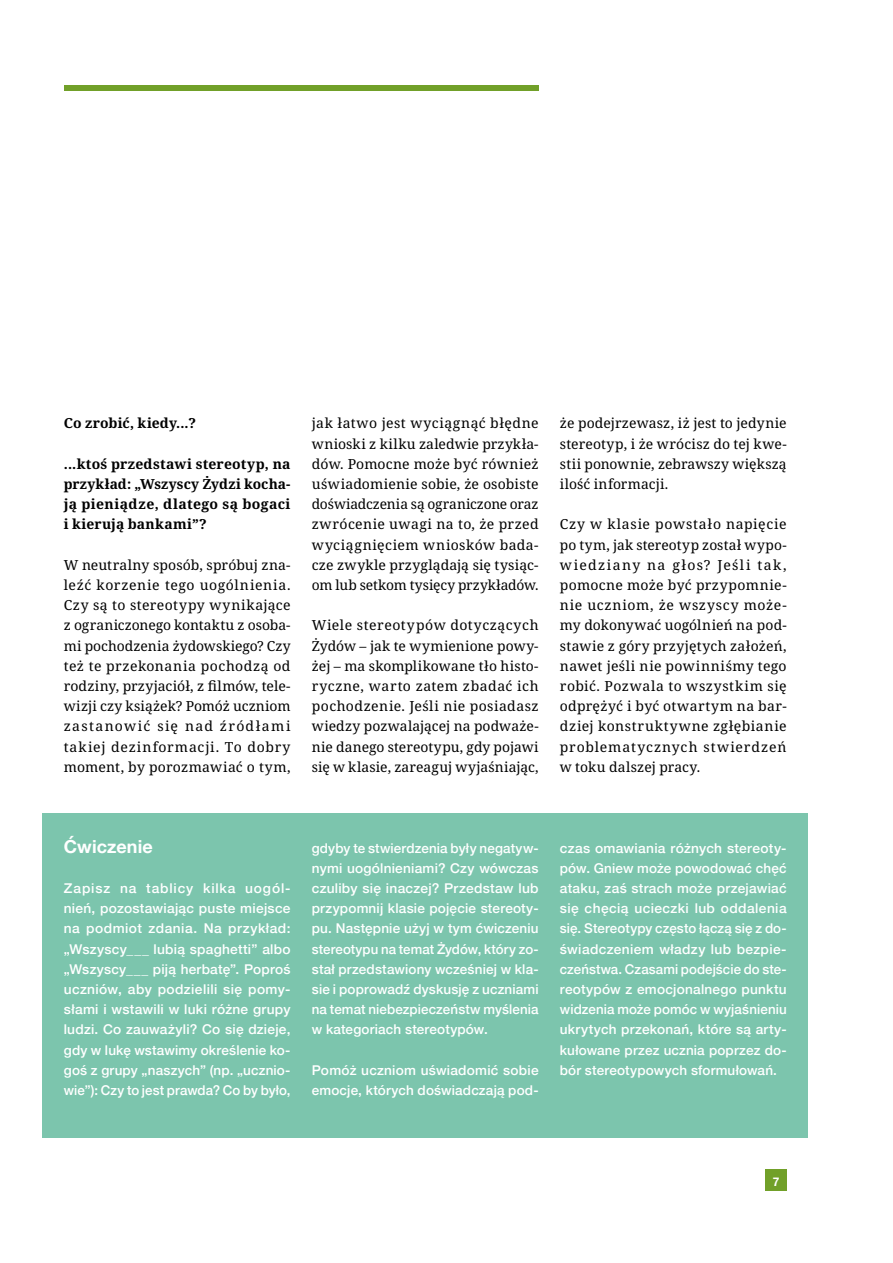
<style>
.page{position:relative;width:893px;height:1263px;background:#fff}
.page>*{position:absolute;margin:0;border:0;box-sizing:border-box;transform-origin:0 0}
.t1{font:700 18px "Helvetica Neue";letter-spacing:.005em;color:#fff}
.t2{font:13.8px/20.2px "Noto Serif";letter-spacing:.015em;color:#000;text-align:justify}
.t3{font:700 13.8px/20.2px "Noto Serif";letter-spacing:.02em;color:#000;text-align:justify}
.t4{font:500 13.5px/20.2px "Helvetica Neue";letter-spacing:.01em;color:#fff;text-align:justify}
.t5{font:700 12px "Helvetica Neue";color:#fff}
</style>
<div class="page">
<div style="left:64px;top:85px;width:475px;height:5px;background:#71a029"></div>
<div style="left:765px;top:1169px;width:22px;height:22px;background:#71a029"></div>
<div style="left:43px;top:813px;width:765px;height:325px;background:#7cc5ad"></div>
<p class="t3" style="left:64px;top:414px;width:134px">Co zrobić, kiedy...?</p>
<p class="t3" style="left:64px;top:454px;width:228px">...ktoś przedstawi stereotyp, na przykład: „Wszyscy Żydzi kocha&shy;ją pieniądze, dlatego są bogaci i kierują bankami”?</p>
<p class="t2" style="left:64px;top:555px;width:228px">W neutralny sposób, spróbuj zna&shy;leźć korzenie tego uogólnienia.<br>Czy są to stereotypy wynikające z ograniczonego kontaktu z osoba&shy;mi pochodzenia żydowskiego? Czy też te przekonania pochodzą od rodziny, przyjaciół, z filmów, tele&shy;wizji czy książek? Pomóż uczniom zastanowić się nad źródłami takiej dezinformacji. To dobry moment, by porozmawiać o tym,</p>
<p class="t2" style="left:312px;top:414px;width:228px">jak łatwo jest wyciągnąć błędne wnioski z kilku zaledwie przykła&shy;dów. Pomocne może być również uświadomienie sobie, że osobiste doświadczenia są ograniczone oraz zwrócenie uwagi na to, że przed wyciągnięciem wniosków bada&shy;cze zwykle przyglądają się tysiąc&shy;om lub setkom tysięcy przykładów.</p>
<p class="t2" style="left:312px;top:616px;width:228px">Wiele stereotypów dotyczących Żydów – jak te wymienione powy&shy;żej – ma skomplikowane tło histo&shy;ryczne, warto zatem zbadać ich pochodzenie. Jeśli nie posiadasz wiedzy pozwalającej na podważe&shy;nie danego stereotypu, gdy pojawi się w klasie, zareaguj wyjaśniając,</p>
<p class="t2" style="left:560px;top:414px;width:228px">że podejrzewasz, iż jest to jedynie stereotyp, i że wrócisz do tej kwe&shy;stii ponownie, zebrawszy większą ilość informacji.</p>
<p class="t2" style="left:560px;top:515px;width:228px">Czy w klasie powstało napięcie po tym, jak stereotyp został wypo&shy;wiedziany na głos? Jeśli tak, pomocne może być przypomnie&shy;nie uczniom, że wszyscy może&shy;my dokonywać uogólnień na pod&shy;stawie z góry przyjętych założeń, nawet jeśli nie powinniśmy tego robić. Pozwala to wszystkim się odprężyć i być otwartym na bar&shy;dziej konstruktywne zgłębianie problematycznych stwierdzeń w toku dalszej pracy.</p>
<h1 class="t1" style="left:64px;top:832px;width:91px">Ćwiczenie</h1>
<p class="t4" style="left:64px;top:877px;width:228px">Zapisz na tablicy kilka uogól&shy;nień, pozostawiając puste miejsce na podmiot zdania. Na przykład: „Wszyscy___ lubią spaghetti” albo „Wszyscy___ piją herbatę”. Poproś uczniów, aby podzielili się pomy&shy;słami i wstawili w luki różne grupy ludzi. Co zauważyli? Co się dzieje, gdy w lukę wstawimy określenie ko&shy;goś z grupy „naszych” (np. „ucznio&shy;wie”): Czy to jest prawda? Co by było,</p>
<p class="t4" style="left:312px;top:837px;width:228px">gdyby te stwierdzenia były negatyw&shy;nymi uogólnieniami? Czy wówczas czuliby się inaczej? Przedstaw lub przypomnij klasie pojęcie stereoty&shy;pu. Następnie użyj w tym ćwiczeniu stereotypu na temat Żydów, który zo&shy;stał przedstawiony wcześniej w kla&shy;sie i poprowadź dyskusję z uczniami na temat niebezpieczeństw myślenia w kategoriach stereotypów.</p>
<p class="t4" style="left:312px;top:1059px;width:228px">Pomóż uczniom uświadomić sobie emocje, których doświadczają pod-</p>
<p class="t4" style="left:560px;top:837px;width:228px">czas omawiania różnych stereoty&shy;pów. Gniew może powodować chęć ataku, zaś strach może przejawiać się chęcią ucieczki lub oddalenia się. Stereotypy często łączą się z do&shy;świadczeniem władzy lub bezpie&shy;czeństwa. Czasami podejście do ste&shy;reotypów z emocjonalnego punktu widzenia może pomóc w wyjaśnieniu ukrytych przekonań, które są arty&shy;kułowane przez ucznia poprzez do&shy;bór stereotypowych sformułowań.</p>
<p class="t5" style="left:773px;top:1172px;width:8px">7</p>
</div>
